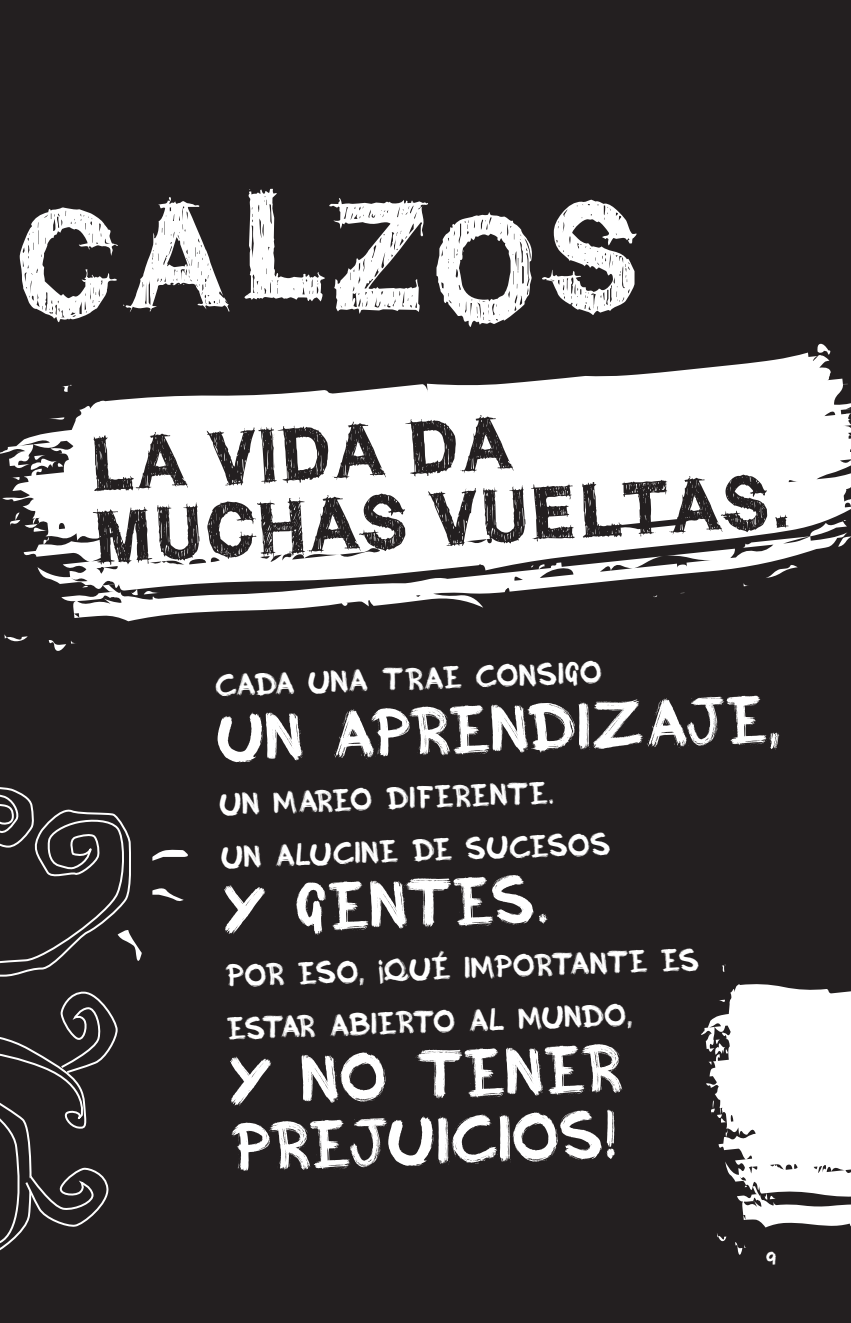
<style>
.page{position:relative;width:851px;height:1323px;background:#fff}
.page>*{position:absolute;margin:0;border:0;box-sizing:border-box;transform-origin:0 0}
.t1{font:144px "WCROUGHTRAD Bta";letter-spacing:.06em;color:#fff}
.t2{font:72px/72px "WCROUGHTRAD Bta";color:#231f20}
.t3{font:66px/66px "Inky";color:#fff}
.t4{font:30.8px/52.8px "Inky";color:#fff}
.t5{font:18px "Inky";color:#fff}
</style>
<div class="page">
<div style="left:0;top:0;width:850px;height:1322px;background:#231f20"></div>
<svg style="left:0;top:343px;width:850px;height:308px;fill:#fff"></svg>
<svg style="left:701px;top:964px;width:149px;height:290px"></svg>
<svg style="left:152px;top:849px;width:36px;height:11px"></svg>
<svg style="left:152px;top:888px;width:31px;height:13px"></svg>
<svg style="left:0;top:787px;width:142px;height:464px"></svg>
<h1 class="t1" style="left:13px;top:204px;width:629px">CALZOS</h1>
<h2 class="t2" style="left:88px;top:437px;width:698px;rotate:-3deg">LA VIDA DA<br>MUCHAS VUELTAS.</h2>
<p class="t4" style="left:215px;top:663px;width:388px;rotate:-2deg">CADA UNA TRAE CONSIGO</p>
<h3 class="t3" style="left:216px;top:713px;width:564px;rotate:-2deg">UN APRENDIZAJE,</h3>
<p class="t4" style="left:219px;top:781px;width:391px;rotate:-2deg">UN MAREO DIFERENTE.<br>UN ALUCINE DE SUCESOS</p>
<h3 class="t3" style="left:222px;top:885px;width:329px;rotate:-2deg">Y GENTES.</h3>
<p class="t4" style="left:225px;top:953px;width:475px;rotate:-2deg">POR ESO, ¡QUÉ IMPORTANTE ES<br>ESTAR ABIERTO AL MUNDO,</p>
<h3 class="t3" style="left:228px;top:1056px;width:395px;rotate:-2deg">Y NO TENER<br>PREJUICIOS!</h3>
<p class="t5" style="left:766px;top:1251px;width:12px">9</p>
</div>
